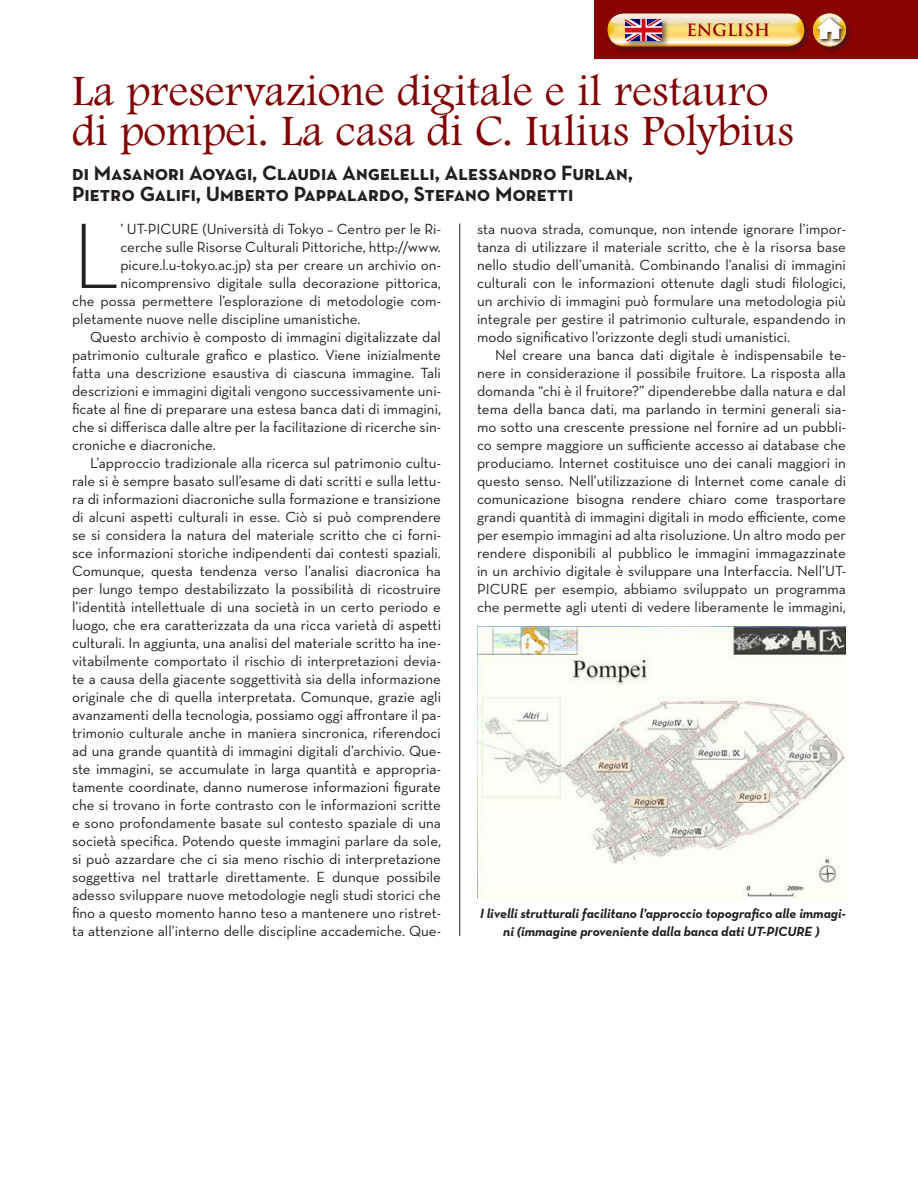
<style>
.page{position:relative;width:918px;height:1188px;background:#fff}
.page>*{position:absolute;margin:0;border:0;box-sizing:border-box;transform-origin:0 0}
.Drop_cap{font:300 94.35px "Neutra Text";color:#231f20}
.New_Title{font:300 45px/40.5px "Footlight";color:#810000}
.By{font:21px/21px "Neutra Text Bold SC";color:#231f20}
.New_Title-2{font:700 16.5px "Trajan";color:#8b0202}
.Drop_cap-2{font:15px/18px "Neutra Text";color:#231f20;text-align:justify}
.t1{font:italic 700 13.5px/18px "Neutra Text";color:#231f20;text-align:center}
</style>
<div class="page">
<hr style="left:459px;top:224px;width:1px;height:712px;background:#231f20">
<img style="left:477px;top:626px;width:369px;height:272px">
<div style="left:594px;top:0;width:324px;height:58px;background:#8b0202"></div>
<div style="left:604px;top:10px;width:209px;height:45px;background:#231f20;opacity:.6"></div>
<img style="left:608px;top:14px;width:196px;height:32px;border-radius:16px">
<div style="left:810px;top:10px;width:45px;height:45px;background:#231f20;opacity:.6"></div>
<img style="left:813px;top:14px;width:33px;height:32px;border-radius:50%">
<svg style="left:815px;top:16px;width:32px;height:29px"></svg>
<svg style="left:817px;top:18px;width:25px;height:21px"></svg>
<div style="left:622px;top:16px;width:48px;height:33px;background:#231f20;opacity:.6"></div>
<img style="left:626px;top:20px;width:36px;height:20px">
<p class="New_Title-2" style="left:686px;top:19px;width:85px">ENGLISH</p>
<p class="New_Title" style="left:72px;top:72px;width:724px">La preservazione digitale e il restauro di pompei. La casa di C. Iulius Polybius</p>
<p class="By" style="left:72px;top:162px;width:563px">di Masanori Aoyagi, Claudia Angelelli, Alessandro Furlan,<br>Pietro Galifi, Umberto Pappalardo, Stefano Moretti</p>
<p class="Drop_cap" style="left:72px;top:198px;width:50px">L</p>
<p class="Drop_cap-2" style="left:120px;top:220px;width:322px">’ UT-PICURE (Università di Tokyo – Centro per le Ri-</p>
<p class="Drop_cap-2" style="left:120px;top:238px;width:322px">cerche sulle Risorse Culturali Pittoriche, http://www.</p>
<p class="Drop_cap-2" style="left:120px;top:256px;width:322px">picure.l.u-tokyo.ac.jp) sta per creare un archivio on-</p>
<p class="Drop_cap-2" style="left:120px;top:274px;width:322px">nicomprensivo digitale sulla decorazione pittorica,</p>
<p class="Drop_cap-2" style="left:72px;top:292px;width:370px">che possa permettere l’esplorazione di metodologie com-</p>
<p class="Drop_cap-2" style="left:72px;top:310px;width:290px">pletamente nuove nelle discipline umanistiche.</p>
<p class="Drop_cap-2" style="left:72px;top:328px;width:371px;text-indent:18px">Questo archivio è composto di immagini digitalizzate dal patrimonio culturale grafico e plastico. Viene inizialmente fatta una descrizione esaustiva di ciascuna immagine. Tali descrizioni e immagini digitali vengono successivamente uni&shy;ficate al fine di preparare una estesa banca dati di immagini, che si differisca dalle altre per la facilitazione di ricerche sin&shy;croniche e diacroniche.</p>
<p class="Drop_cap-2" style="left:72px;top:454px;width:371px;text-indent:18px">L’approccio tradizionale alla ricerca sul patrimonio cultu&shy;rale si è sempre basato sull’esame di dati scritti e sulla lettu&shy;ra di informazioni diacroniche sulla formazione e transizione di alcuni aspetti culturali in esse. Ciò si può comprendere se si considera la natura del materiale scritto che ci forni&shy;sce informazioni storiche indipendenti dai contesti spaziali.<br>Comunque, questa tendenza verso l’analisi diacronica ha per lungo tempo destabilizzato la possibilità di ricostruire l’identità intellettuale di una società in un certo periodo e luogo, che era caratterizzata da una ricca varietà di aspetti culturali. In aggiunta, una analisi del materiale scritto ha ine&shy;vitabilmente comportato il rischio di interpretazioni devia&shy;te a causa della giacente soggettività sia della informazione originale che di quella interpretata. Comunque, grazie agli avanzamenti della tecnologia, possiamo oggi affrontare il pa&shy;trimonio culturale anche in maniera sincronica, riferendoci ad una grande quantità di immagini digitali d’archivio. Que&shy;ste immagini, se accumulate in larga quantità e appropria&shy;tamente coordinate, danno numerose informazioni figurate che si trovano in forte contrasto con le informazioni scritte e sono profondamente basate sul contesto spaziale di una società specifica. Potendo queste immagini parlare da sole, si può azzardare che ci sia meno rischio di interpretazione soggettiva nel trattarle direttamente. E dunque possibile adesso sviluppare nuove metodologie negli studi storici che fino a questo momento hanno teso a mantenere uno ristret&shy;ta attenzione all’interno delle discipline accademiche. Que-</p>
<p class="Drop_cap-2" style="left:477px;top:220px;width:371px">sta nuova strada, comunque, non intende ignorare l’impor&shy;tanza di utilizzare il materiale scritto, che è la risorsa base nello studio dell’umanità. Combinando l’analisi di immagini culturali con le informazioni ottenute dagli studi filologici, un archivio di immagini può formulare una metodologia più integrale per gestire il patrimonio culturale, espandendo in modo significativo l’orizzonte degli studi umanistici.</p>
<p class="Drop_cap-2" style="left:477px;top:346px;width:371px;text-indent:18px">Nel creare una banca dati digitale è indispensabile te&shy;nere in considerazione il possibile fruitore. La risposta alla domanda “chi è il fruitore?” dipenderebbe dalla natura e dal tema della banca dati, ma parlando in termini generali sia&shy;mo sotto una crescente pressione nel fornire ad un pubbli&shy;co sempre maggiore un sufficiente accesso ai database che produciamo. Internet costituisce uno dei canali maggiori in questo senso. Nell’utilizzazione di Internet come canale di comunicazione bisogna rendere chiaro come trasportare grandi quantità di immagini digitali in modo efficiente, come per esempio immagini ad alta risoluzione. Un altro modo per rendere disponibili al pubblico le immagini immagazzinate in un archivio digitale è sviluppare una Interfaccia. Nell’UT-PICURE per esempio, abbiamo sviluppato un programma che permette agli utenti di vedere liberamente le immagini,</p>
<p class="t1" style="left:480px;top:904px;width:367px">I livelli strutturali facilitano l’approccio topografico alle immagi&shy;ni (immagine proveniente dalla banca dati UT-PICURE )</p>
</div>
